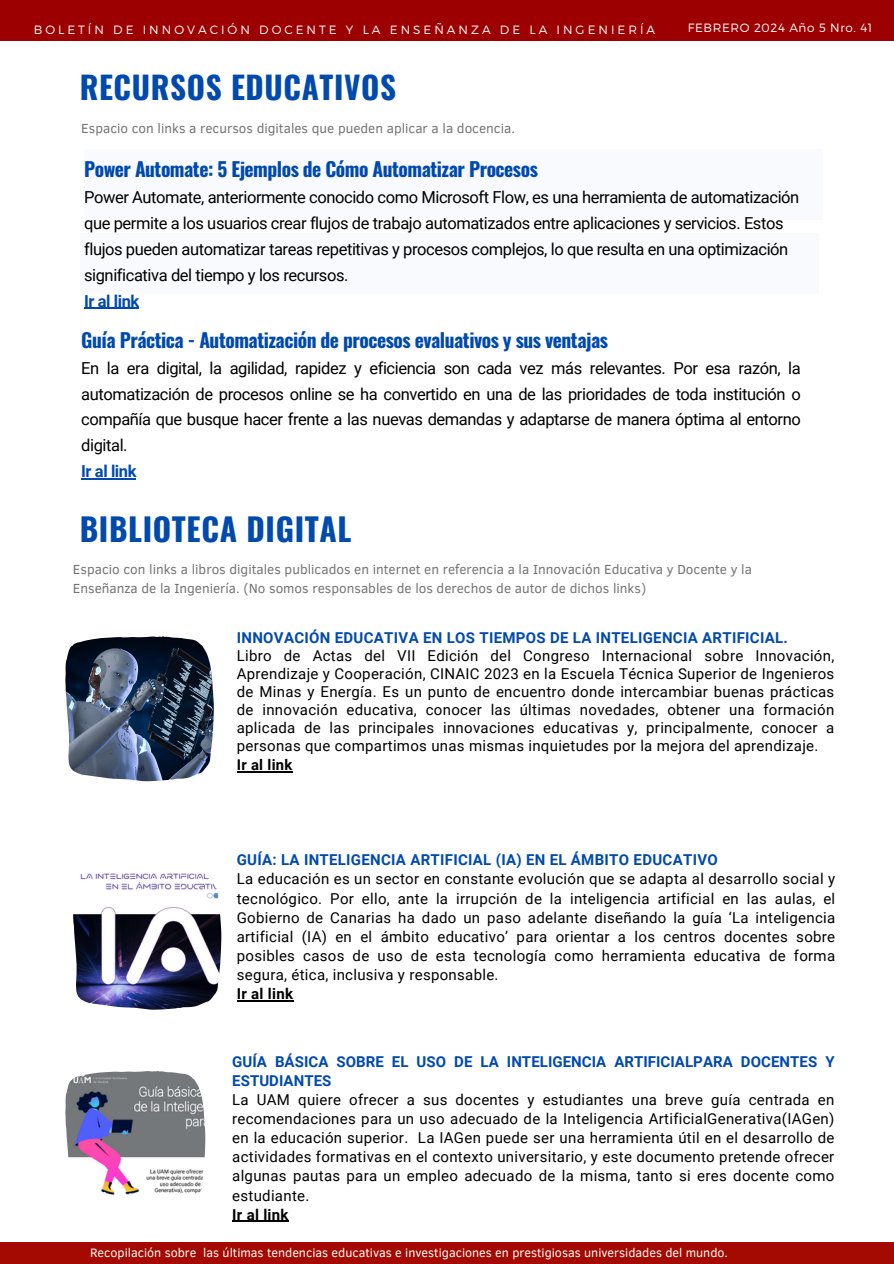
<style>
.page{position:relative;width:894px;height:1264px;background:#fff}
.page>*{position:absolute;margin:0;border:0;box-sizing:border-box;transform-origin:0 0}
.t1{font:700 31.5px "Oswald";letter-spacing:.02em;color:#004aad}
.t2{font:700 31.2px "Oswald";letter-spacing:.02em;color:#004aad}
.t3{font:700 19.5px "Oswald";letter-spacing:-.025em;color:#004aad}
.t4{font:16.5px/25.8px "Roboto";letter-spacing:-.025em;color:#000}
.t5{font:700 16.5px "Roboto";letter-spacing:-.025em;color:#004aad}
.t6{font:15px/19.2px "Roboto";letter-spacing:.02em;color:#000;text-align:justify}
.t7{font:700 15px/19.2px "Roboto";letter-spacing:.02em;color:#004aad}
.t8{font:700 15px "Roboto";letter-spacing:.02em;color:#000}
.t9{font:700 14.85px "Roboto";letter-spacing:.02em;color:#000}
.t10{font:13.5px/18.8px "Clear Sans";color:#737373}
.t11{font:12.45px "Clear Sans";color:#fff}
.t12{font:300 12px "Montserrat";letter-spacing:.25em;color:#fff}
.t13{font:300 12px "Montserrat";letter-spacing:.05em;color:#fff}
</style>
<div class="page">
<div style="left:0;top:0;width:893px;height:40px;background:#9d0000"></div>
<div style="left:0;top:1242px;width:893px;height:21px;background:#a40a01"></div>
<div style="left:84px;top:149px;width:737px;height:70px;background:#f9fafd"></div>
<div style="left:81px;top:233px;width:737px;height:61px;background:#f9fafd"></div>
<img style="left:65px;top:1071px;width:140px;height:124px">
<img style="left:73px;top:873px;width:148px;height:136px">
<img style="left:65px;top:636px;width:149px;height:145px">
<hr style="left:232px;top:1220px;width:57px;height:1px;background:#000">
<hr style="left:237px;top:1000px;width:56px;height:1px;background:#000">
<hr style="left:237px;top:771px;width:56px;height:1px;background:#000">
<hr style="left:88px;top:308px;width:51px;height:1px;background:#004aad">
<hr style="left:86px;top:478px;width:50px;height:1px;background:#004aad">
<p class="t12" style="left:34px;top:22px;width:622px">BOLETÍN DE INNOVACIÓN DOCENTE Y LA ENSEÑANZA DE LA INGENIERÍA</p>
<h2 class="t2" style="left:80px;top:63px;width:318px">RECURSOS EDUCATIVOS</h2>
<p class="t10" style="left:81px;top:118px;width:435px">Espacio con links a recursos digitales que pueden aplicar a la docencia.</p>
<p class="t13" style="left:687px;top:20px;width:186px">FEBRERO 2024 Año 5 Nro. 41</p>
<h3 class="t3" style="left:84px;top:154px;width:455px">Power Automate: 5 Ejemplos de Cómo Automatizar Procesos</h3>
<p class="t4" style="left:84px;top:185px;width:716px">Power Automate, anteriormente conocido como Microsoft Flow, es una herramienta de automatización que permite a los usuarios crear flujos de trabajo automatizados entre aplicaciones y servicios. Estos flujos pueden automatizar tareas repetitivas y procesos complejos, lo que resulta en una optimización significativa del tiempo y los recursos.</p>
<p class="t5" style="left:84px;top:291px;width:57px">Ir al link</p>
<h3 class="t3" style="left:81px;top:324px;width:528px">Guía Práctica - Automatización de procesos evaluativos y sus ventajas</h3>
<p class="t4" style="left:81px;top:355px;width:721px;text-align:justify">En la era digital, la agilidad, rapidez y eficiencia son cada vez más relevantes. Por esa razón, la automatización de procesos online se ha convertido en una de las prioridades de toda institución o compañía que busque hacer frente a las nuevas demandas y adaptarse de manera óptima al entorno digital.</p>
<p class="t5" style="left:81px;top:462px;width:57px">Ir al link</p>
<h1 class="t1" style="left:80px;top:504px;width:273px">BIBLIOTECA DIGITAL</h1>
<p class="t10" style="left:73px;top:559px;width:680px">Espacio con links a libros digitales publicados en internet en referencia a la Innovación Educativa y Docente y la<br>Enseñanza de la Ingeniería. (No somos responsables de los derechos de autor de dichos links)</p>
<p class="t7" style="left:237px;top:628px;width:552px">INNOVACIÓN EDUCATIVA EN LOS TIEMPOS DE LA INTELIGENCIA ARTIFICIAL.</p>
<p class="t6" style="left:237px;top:647px;width:599px;line-height:18px">Libro de Actas del VII Edición del Congreso Internacional sobre Innovación, Aprendizaje y Cooperación, CINAIC 2023 en la Escuela Técnica Superior de Ingenieros de Minas y Energía. Es un punto de encuentro donde intercambiar buenas prácticas de innovación educativa, conocer las últimas novedades, obtener una formación aplicada de las principales innovaciones educativas y, principalmente, conocer a personas que compartimos unas mismas inquietudes por la mejora del aprendizaje.</p>
<p class="t9" style="left:237px;top:756px;width:57px">Ir al link</p>
<p class="t7" style="left:237px;top:850px;width:482px">GUÍA: LA INTELIGENCIA ARTIFICIAL (IA) EN EL ÁMBITO EDUCATIVO</p>
<p class="t6" style="left:237px;top:869px;width:599px">La educación es un sector en constante evolución que se adapta al desarrollo social y tecnológico. Por ello, ante la irrupción de la inteligencia artificial en las aulas, el Gobierno de Canarias ha dado un paso adelante diseñando la guía ‘La inteligencia artificial (IA) en el ámbito educativo’ para orientar a los centros docentes sobre posibles casos de uso de esta tecnología como herramienta educativa de forma segura, ética, inclusiva y responsable.</p>
<p class="t8" style="left:237px;top:985px;width:58px">Ir al link</p>
<p class="t7" style="left:232px;top:1051px;width:603px">GUÍA BÁSICA SOBRE EL USO DE LA INTELIGENCIA ARTIFICIALPARA DOCENTES Y<br>ESTUDIANTES</p>
<p class="t6" style="left:232px;top:1090px;width:603px">La UAM quiere ofrecer a sus docentes y estudiantes una breve guía centrada en recomendaciones para un uso adecuado de la Inteligencia ArtificialGenerativa(IAGen) en la educación superior. La IAGen puede ser una herramienta útil en el desarrollo de actividades formativas en el contexto universitario, y este documento pretende ofrecer algunas pautas para un empleo adecuado de la misma, tanto si eres docente como estudiante.</p>
<p class="t8" style="left:232px;top:1205px;width:58px">Ir al link</p>
<p class="t11" style="left:90px;top:1243px;width:639px">Recopilación sobre las últimas tendencias educativas e investigaciones en prestigiosas universidades del mundo.</p>
</div>
